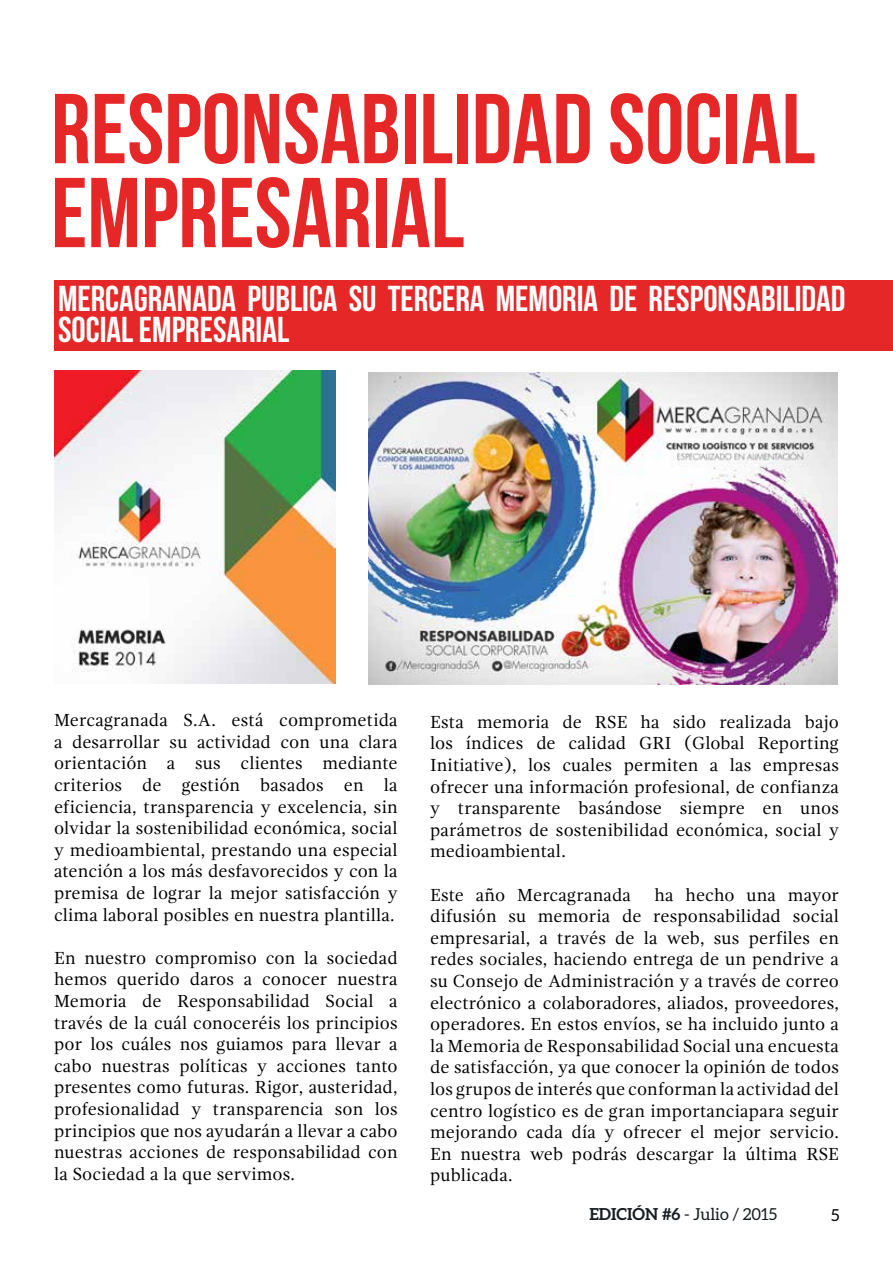
<style>
.page{position:relative;width:893px;height:1263px;background:#fff}
.page>*{position:absolute;margin:0;border:0;box-sizing:border-box;transform-origin:0 0}
.t1{font:99px/84px "Bebas Neue";color:#e52727}
.t2{font:36px/31.5px "Bebas Neue";color:#fff}
.t3{font:18px/21.6px "Gandhi Serif";letter-spacing:.01em;color:#000;text-align:justify}
.t4{font:16.5px "Aleo";color:#161c21}
.t5{font:16.5px "Aleo";color:#000}
.s1{font-weight:700}
</style>
<div class="page">
<div style="left:54px;top:280px;width:839px;height:71px;background:#e52727"></div>
<img style="left:368px;top:372px;width:470px;height:313px">
<img style="left:54px;top:370px;width:282px;height:313px">
<h1 class="t1" style="left:51px;top:86px;width:766px">RESPONSABILIDAD SOCIAL<br>EMPRESARIAL</h1>
<h2 class="t2" style="left:58px;top:282px;width:789px">MERCAGRANADA PUBLICA SU TERCERA MEMORIA DE RESPONSABILIDAD<br>SOCIAL EMPRESARIAL</h2>
<p class="t3" style="left:54px;top:709px;width:345px">Mercagranada S.A. está comprometida a desarrollar su actividad con una clara orientación a sus clientes mediante criterios de gestión basados en la eficiencia, transparencia y excelencia, sin olvidar la sostenibilidad económica, social y medioambiental, prestando una especial atención a los más desfavorecidos y con la premisa de lograr la mejor satisfacción y clima laboral posibles en nuestra plantilla.</p>
<p class="t3" style="left:54px;top:947px;width:345px">En nuestro compromiso con la sociedad hemos querido daros a conocer nuestra Memoria de Responsabilidad Social a través de la cuál conoceréis los principios por los cuáles nos guiamos para llevar a cabo nuestras políticas y acciones tanto presentes como futuras. Rigor, austeridad, profesionalidad y transparencia son los principios que nos ayudarán a llevar a cabo nuestras acciones de responsabilidad con la Sociedad a la que servimos.</p>
<p class="t3" style="left:430px;top:711px;width:410px">Esta memoria de RSE ha sido realizada bajo los índices de calidad GRI (Global Reporting Initiative), los cuales permiten a las empresas ofrecer una información profesional, de confianza y transparente basándose siempre en unos parámetros de sostenibilidad económica, social y medioambiental.</p>
<p class="t3" style="left:430px;top:884px;width:202px">Este año Mercagranada</p>
<p class="t3" style="left:430px;top:884px;width:410px;text-indent:224px">ha hecho una mayor difusión su memoria de responsabilidad social empresarial, a través de la web, sus perfiles en redes sociales, haciendo entrega de un pendrive a su Consejo de Administración y a través de correo electrónico a colaboradores, aliados, proveedores, operadores. En estos envíos, se ha incluido junto a la Memoria de Responsabilidad Social una encuesta de satisfacción, ya que conocer la opinión de todos los grupos de interés que conforman la actividad del centro logístico es de gran importanciapara seguir mejorando cada día y ofrecer el mejor servicio.<br>En nuestra web podrás descargar la última RSE publicada.</p>
<p class="t4" style="left:589px;top:1205px;width:189px"><span class="s1">EDICIÓN #6</span> - Julio / 2015</p>
<p class="t5" style="left:831px;top:1206px;width:10px">5</p>
</div>
